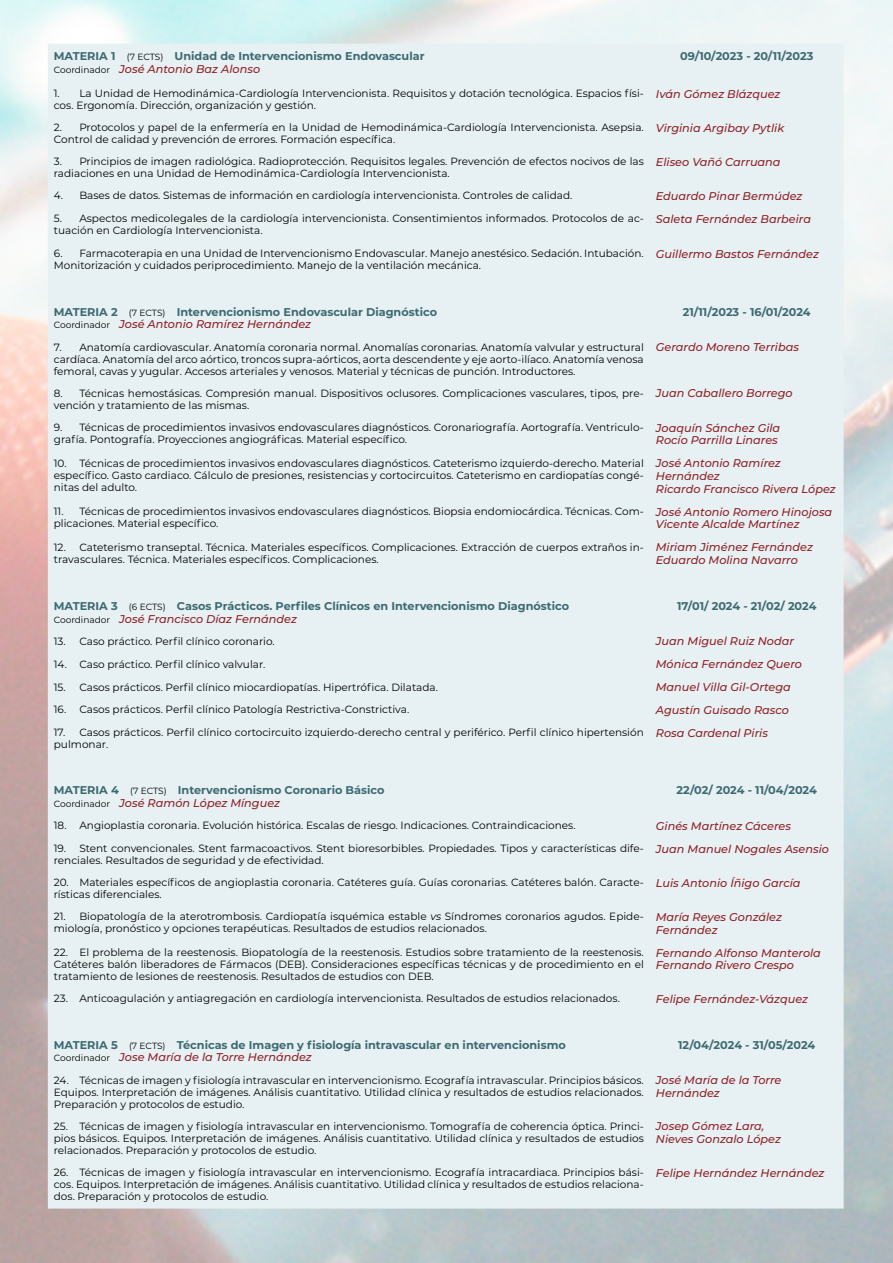
<style>
.page{position:relative;width:893px;height:1263px;background:#fff}
.page>*{position:absolute;margin:0;border:0;box-sizing:border-box;transform-origin:0 0}
.t1{font:italic 500 11.25px/12.8px "Montserrat";color:#8e2027}
.t2{font:700 11.25px/12.8px "Montserrat";color:#3c6971}
.t3{font:10.5px/12px "Montserrat";color:#000}
.s1{font-weight:400;font-size:9px;color:#000}
.s2{font-weight:500;font-style:italic;color:#8e2027}
.s3{font-style:italic}
</style>
<div class="page">
<div style="left:48px;top:44px;width:796px;height:1164px;background:#e7f1f3"></div>
<p class="t2" style="left:54px;top:50px;width:372px">MATERIA 1 <span class="s1">(7 ECTS)</span> Unidad de Intervencionismo Endovascular<br><span class="s1">Coordinador</span> <span class="s2">José Antonio Baz Alonso</span></p>
<p class="t2" style="left:680px;top:50px;width:135px">09/10/2023 - 20/11/2023</p>
<p class="t3" style="left:54px;top:87px;width:591px">1. La Unidad de Hemodinámica-Cardiología Intervencionista. Requisitos y dotación tecnológica. Espacios físi&shy;cos. Ergonomía. Dirección, organización y gestión.</p>
<p class="t1" style="left:656px;top:87px;width:126px">Iván Gómez Blázquez</p>
<p class="t3" style="left:54px;top:121px;width:591px">2. Protocolos y papel de la enfermería en la Unidad de Hemodinámica-Cardiología Intervencionista. Asepsia.<br>Control de calidad y prevención de errores. Formación específica.</p>
<p class="t1" style="left:656px;top:121px;width:130px">Virginia Argibay Pytlik</p>
<p class="t3" style="left:54px;top:155px;width:591px">3. Principios de imagen radiológica. Radioprotección. Requisitos legales. Prevención de efectos nocivos de las radiaciones en una Unidad de Hemodinámica-Cardiología Intervencionista.</p>
<p class="t1" style="left:656px;top:155px;width:126px">Eliseo Vañó Carruana</p>
<p class="t3" style="left:54px;top:189px;width:520px">4. Bases de datos. Sistemas de información en cardiología intervencionista. Controles de calidad.</p>
<p class="t1" style="left:656px;top:189px;width:148px">Eduardo Pinar Bermúdez</p>
<p class="t3" style="left:54px;top:212px;width:591px">5. Aspectos medicolegales de la cardiología intervencionista. Consentimientos informados. Protocolos de ac&shy;tuación en Cardiología Intervencionista.</p>
<p class="t1" style="left:656px;top:212px;width:157px">Saleta Fernández Barbeira</p>
<p class="t3" style="left:54px;top:247px;width:591px">6. Farmacoterapia en una Unidad de Intervencionismo Endovascular. Manejo anestésico. Sedación. Intubación.<br>Monitorización y cuidados periprocedimiento. Manejo de la ventilación mecánica.</p>
<p class="t1" style="left:656px;top:247px;width:165px">Guillermo Bastos Fernández</p>
<p class="t2" style="left:54px;top:305px;width:385px">MATERIA 2 <span class="s1">(7 ECTS)</span> Intervencionismo Endovascular Diagnóstico<br><span class="s1">Coordinador</span> <span class="s2">José Antonio Ramírez Hernández</span></p>
<p class="t2" style="left:683px;top:305px;width:129px">21/11/2023 - 16/01/2024</p>
<p class="t3" style="left:54px;top:340px;width:591px;text-align:justify">7. Anatomía cardiovascular. Anatomía coronaria normal. Anomalías coronarias. Anatomía valvular y estructural cardíaca. Anatomía del arco aórtico, troncos supra-aórticos, aorta descendente y eje aorto-ilíaco. Anatomía venosa femoral, cavas y yugular. Accesos arteriales y venosos. Material y técnicas de punción. Introductores.</p>
<p class="t1" style="left:656px;top:340px;width:145px">Gerardo Moreno Terribas</p>
<p class="t3" style="left:54px;top:387px;width:591px">8. Técnicas hemostásicas. Compresión manual. Dispositivos oclusores. Complicaciones vasculares, tipos, pre&shy;vención y tratamiento de las mismas.</p>
<p class="t1" style="left:656px;top:387px;width:138px">Juan Caballero Borrego</p>
<p class="t3" style="left:54px;top:421px;width:591px">9. Técnicas de procedimientos invasivos endovasculares diagnósticos. Coronariografía. Aortografía. Ventriculo&shy;grafía. Pontografía. Proyecciones angiográficas. Material específico.</p>
<p class="t1" style="left:656px;top:421px;width:126px">Joaquín Sánchez Gila<br>Rocío Parrilla Linares</p>
<p class="t3" style="left:54px;top:456px;width:591px;text-align:justify">10. Técnicas de procedimientos invasivos endovasculares diagnósticos. Cateterismo izquierdo-derecho. Material específico. Gasto cardiaco. Cálculo de presiones, resistencias y cortocircuitos. Cateterismo en cardiopatías congé&shy;nitas del adulto.</p>
<p class="t1" style="left:656px;top:456px;width:181px">José Antonio Ramírez<br>Hernández<br>Ricardo Francisco Rivera López</p>
<p class="t3" style="left:54px;top:505px;width:591px">11. Técnicas de procedimientos invasivos endovasculares diagnósticos. Biopsia endomiocárdica. Técnicas. Com&shy;plicaciones. Material específico.</p>
<p class="t1" style="left:656px;top:505px;width:178px">José Antonio Romero Hinojosa<br>Vicente Alcalde Martínez</p>
<p class="t3" style="left:54px;top:540px;width:591px">12. Cateterismo transeptal. Técnica. Materiales específicos. Complicaciones. Extracción de cuerpos extraños in&shy;travasculares. Técnica. Materiales específicos. Complicaciones.</p>
<p class="t1" style="left:656px;top:540px;width:159px">Miriam Jiménez Fernández<br>Eduardo Molina Navarro</p>
<p class="t2" style="left:54px;top:599px;width:517px">MATERIA 3 <span class="s1">(6 ECTS)</span> Casos Prácticos. Perfiles Clínicos en Intervencionismo Diagnóstico<br><span class="s1">Coordinador</span> <span class="s2">José Francisco Díaz Fernández</span></p>
<p class="t2" style="left:677px;top:599px;width:141px">17/01/ 2024 - 21/02/ 2024</p>
<p class="t3" style="left:54px;top:635px;width:222px">13. Caso práctico. Perfil clínico coronario.</p>
<p class="t1" style="left:656px;top:635px;width:140px">Juan Miguel Ruiz Nodar</p>
<p class="t3" style="left:54px;top:657px;width:213px">14. Caso práctico. Perfil clínico valvular.</p>
<p class="t1" style="left:656px;top:657px;width:148px">Mónica Fernández Quero</p>
<p class="t3" style="left:54px;top:680px;width:386px">15. Casos prácticos. Perfil clínico miocardiopatías. Hipertrófica. Dilatada.</p>
<p class="t1" style="left:656px;top:680px;width:137px">Manuel Villa Gil-Ortega</p>
<p class="t3" style="left:54px;top:703px;width:357px">16. Casos prácticos. Perfil clínico Patología Restrictiva-Constrictiva.</p>
<p class="t1" style="left:656px;top:703px;width:135px">Agustín Guisado Rasco</p>
<p class="t3" style="left:54px;top:726px;width:591px">17. Casos prácticos. Perfil clínico cortocircuito izquierdo-derecho central y periférico. Perfil clínico hipertensión pulmonar.</p>
<p class="t1" style="left:656px;top:726px;width:114px">Rosa Cardenal Piris</p>
<p class="t2" style="left:54px;top:783px;width:332px">MATERIA 4 <span class="s1">(7 ECTS)</span> Intervencionismo Coronario Básico<br><span class="s1">Coordinador</span> <span class="s2">José Ramón López Mínguez</span></p>
<p class="t2" style="left:677px;top:783px;width:142px">22/02/ 2024 - 11/04/2024</p>
<p class="t3" style="left:54px;top:819px;width:523px">18. Angioplastia coronaria. Evolución histórica. Escalas de riesgo. Indicaciones. Contraindicaciones.</p>
<p class="t1" style="left:656px;top:819px;width:137px">Ginés Martínez Cáceres</p>
<p class="t3" style="left:54px;top:842px;width:591px">19. Stent convencionales. Stent farmacoactivos. Stent bioresorbibles. Propiedades. Tipos y características dife&shy;renciales. Resultados de seguridad y de efectividad.</p>
<p class="t1" style="left:656px;top:842px;width:175px">Juan Manuel Nogales Asensio</p>
<p class="t3" style="left:54px;top:876px;width:591px">20. Materiales específicos de angioplastia coronaria. Catéteres guía. Guías coronarias. Catéteres balón. Caracte&shy;rísticas diferenciales.</p>
<p class="t1" style="left:656px;top:876px;width:146px">Luis Antonio Íñigo García</p>
<p class="t3" style="left:54px;top:910px;width:591px">21. Biopatología de la aterotrombosis. Cardiopatía isquémica estable <span class="s3">vs</span> Síndromes coronarios agudos. Epide&shy;miología, pronóstico y opciones terapéuticas. Resultados de estudios relacionados.</p>
<p class="t1" style="left:656px;top:910px;width:128px">María Reyes González<br>Fernández</p>
<p class="t3" style="left:54px;top:946px;width:591px;text-align:justify">22. El problema de la reestenosis. Biopatología de la reestenosis. Estudios sobre tratamiento de la reestenosis.<br>Catéteres balón liberadores de Fármacos (DEB). Consideraciones específicas técnicas y de procedimiento en el tratamiento de lesiones de reestenosis. Resultados de estudios con DEB.</p>
<p class="t1" style="left:656px;top:946px;width:167px">Fernando Alfonso Manterola<br>Fernando Rivero Crespo</p>
<p class="t3" style="left:54px;top:992px;width:568px">23. Anticoagulación y antiagregación en cardiología intervencionista. Resultados de estudios relacionados.</p>
<p class="t1" style="left:656px;top:992px;width:154px">Felipe Fernández-Vázquez</p>
<p class="t2" style="left:54px;top:1038px;width:514px">MATERIA 5 <span class="s1">(7 ECTS)</span> Técnicas de Imagen y fisiología intravascular en intervencionismo<br><span class="s1">Coordinador</span> <span class="s2">Jose María de la Torre Hernández</span></p>
<p class="t2" style="left:678px;top:1038px;width:139px">12/04/2024 - 31/05/2024</p>
<p class="t3" style="left:54px;top:1073px;width:591px;text-align:justify">24. Técnicas de imagen y fisiología intravascular en intervencionismo. Ecografía intravascular. Principios básicos.<br>Equipos. Interpretación de imágenes. Análisis cuantitativo. Utilidad clínica y resultados de estudios relacionados.<br>Preparación y protocolos de estudio.</p>
<p class="t1" style="left:656px;top:1073px;width:127px">José María de la Torre<br>Hernández</p>
<p class="t3" style="left:54px;top:1119px;width:592px;text-align:justify">25. Técnicas de imagen y fisiología intravascular en intervencionismo. Tomografía de coherencia óptica. Princi&shy;pios básicos. Equipos. Interpretación de imágenes. Análisis cuantitativo. Utilidad clínica y resultados de estudios relacionados. Preparación y protocolos de estudio.</p>
<p class="t1" style="left:656px;top:1119px;width:127px">Josep Gómez Lara,<br>Nieves Gonzalo López</p>
<p class="t3" style="left:54px;top:1166px;width:591px;text-align:justify">26. Técnicas de imagen y fisiología intravascular en intervencionismo. Ecografía intracardiaca. Principios bási&shy;cos. Equipos. Interpretación de imágenes. Análisis cuantitativo. Utilidad clínica y resultados de estudios relaciona&shy;dos. Preparación y protocolos de estudio.</p>
<p class="t1" style="left:656px;top:1166px;width:170px">Felipe Hernández Hernández</p>
</div>
